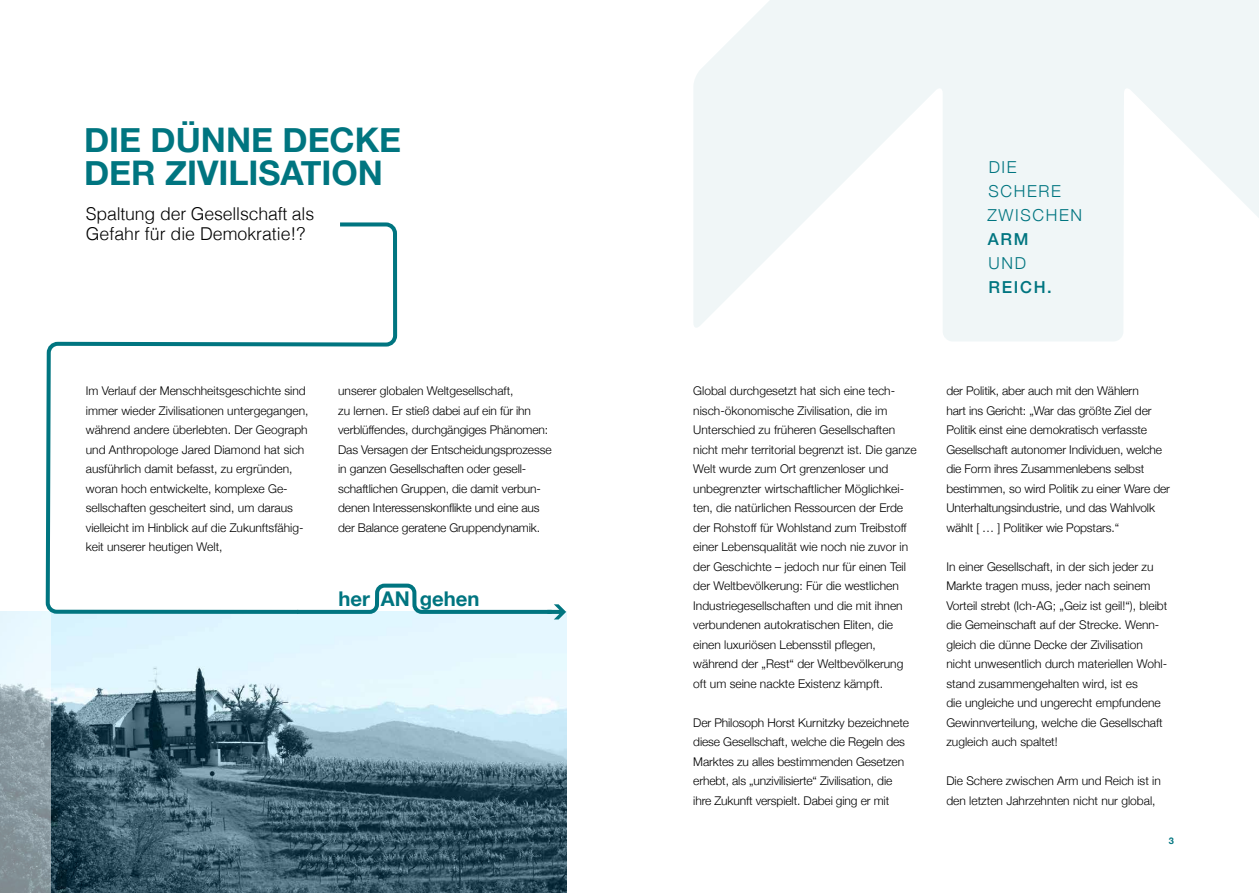
<style>
.page{position:relative;width:1259px;height:893px;background:#fff}
.page>*{position:absolute;margin:0;border:0;box-sizing:border-box;transform-origin:0 0}
.t1{font:700 33.9px/33.3px "Helvetica Neue";color:#007580}
.t2{font:700 20.25px "Helvetica Neue";color:#007580}
.t3{font:300 17.7px/19.5px "Helvetica";letter-spacing:-.01em;color:#000}
.t4{font:300 16.5px/24px "Helvetica Neue";letter-spacing:.1em;color:#007580}
.t5{font:500 16.5px "Helvetica Neue";letter-spacing:.1em;color:#007580}
.t6{font:300 12px/19.5px "Helvetica Neue";color:#000}
.t7{font:700 9.15px "Helvetica Neue";color:#007580}
</style>
<div class="page">
<svg style="left:694px;top:0;width:565px;height:341px;fill:#f0f6f7"></svg>
<img style="left:0;top:612px;width:44px;height:281px">
<svg style="left:44px;top:222px;width:354px;height:671px"></svg>
<svg style="left:556px;top:604px;width:10px;height:15px"></svg>
<svg style="left:293px;top:582px;width:263px;height:311px;background:#90aab5"></svg>
<h1 class="t1" style="left:84px;top:124px;width:319px">DIE DÜNNE DECKE<br>DER ZIVILISATION</h1>
<h3 class="t3" style="left:86px;top:203px;width:230px">Spaltung der Gesellschaft als<br>Gefahr für die Demokratie!?</h3>
<h3 class="t4" style="left:987px;top:154px;width:96px">DIE<br>SCHERE<br>ZWISCHEN</h3>
<h3 class="t5" style="left:987px;top:226px;width:42px">ARM</h3>
<h3 class="t4" style="left:988px;top:250px;width:39px">UND</h3>
<h3 class="t5" style="left:988px;top:274px;width:65px">REICH.</h3>
<p class="t6" style="left:86px;top:380px;width:224px">Im Verlauf der Menschheitsgeschichte sind immer wieder Zivilisationen untergegangen, während andere überlebten. Der Geograph und Anthropologe Jared Diamond hat sich ausführlich damit befasst, zu ergründen, woran hoch entwickelte, komplexe Ge&shy;sellschaften gescheitert sind, um daraus vielleicht im Hinblick auf die Zukunftsfähig&shy;keit unserer heutigen Welt,</p>
<p class="t6" style="left:693px;top:380px;width:225px">Global durchgesetzt hat sich eine tech&shy;nisch-ökonomische Zivilisation, die im Unterschied zu früheren Gesellschaften nicht mehr territorial begrenzt ist. Die ganze Welt wurde zum Ort grenzenloser und unbegrenzter wirtschaftlicher Möglichkei&shy;ten, die natürlichen Ressourcen der Erde der Rohstoff für Wohlstand zum Treibstoff einer Lebensqualität wie noch nie zuvor in der Geschichte – jedoch nur für einen Teil der Weltbevölkerung: Für die westlichen Industriegesellschaften und die mit ihnen verbundenen autokratischen Eliten, die einen luxuriösen Lebensstil pflegen, während der „Rest“ der Weltbevölkerung oft um seine nackte Existenz kämpft.</p>
<p class="t6" style="left:693px;top:712px;width:217px">Der Philosoph Horst Kurnitzky bezeichnete diese Gesellschaft, welche die Regeln des Marktes zu alles bestimmenden Gesetzen erhebt, als „unzivilisierte“ Zivilisation, die ihre Zukunft verspielt. Dabei ging er mit</p>
<p class="t6" style="left:338px;top:380px;width:215px">unserer globalen Weltgesellschaft,<br>zu lernen. Er stieß dabei auf ein für ihn verblüffendes, durchgängiges Phänomen:<br>Das Versagen der Entscheidungsprozesse in ganzen Gesellschaften oder gesell&shy;schaftlichen Gruppen, die damit verbun&shy;denen Interessenskonflikte und eine aus der Balance geratene Gruppendynamik.</p>
<h2 class="t2" style="left:338px;top:583px;width:142px">her AN gehen</h2>
<p class="t6" style="left:946px;top:380px;width:225px">der Politik, aber auch mit den Wählern<br>hart ins Gericht: „War das größte Ziel der Politik einst eine demokratisch verfasste Gesellschaft autonomer Individuen, welche die Form ihres Zusammenlebens selbst bestimmen, so wird Politik zu einer Ware der Unterhaltungsindustrie, und das Wahlvolk wählt [ … ] Politiker wie Popstars.“</p>
<p class="t6" style="left:946px;top:556px;width:222px">In einer Gesellschaft, in der sich jeder zu Markte tragen muss, jeder nach seinem Vorteil strebt (Ich-AG; „Geiz ist geil!“), bleibt die Gemeinschaft auf der Strecke. Wenn&shy;gleich die dünne Decke der Zivilisation nicht unwesentlich durch materiellen Wohl&shy;stand zusammengehalten wird, ist es<br>die ungleiche und ungerecht empfundene Gewinnverteilung, welche die Gesellschaft zugleich auch spaltet!</p>
<p class="t6" style="left:946px;top:770px;width:216px">Die Schere zwischen Arm und Reich ist in den letzten Jahrzehnten nicht nur global,</p>
<p class="t7" style="left:1168px;top:833px;width:7px">3</p>
</div>
